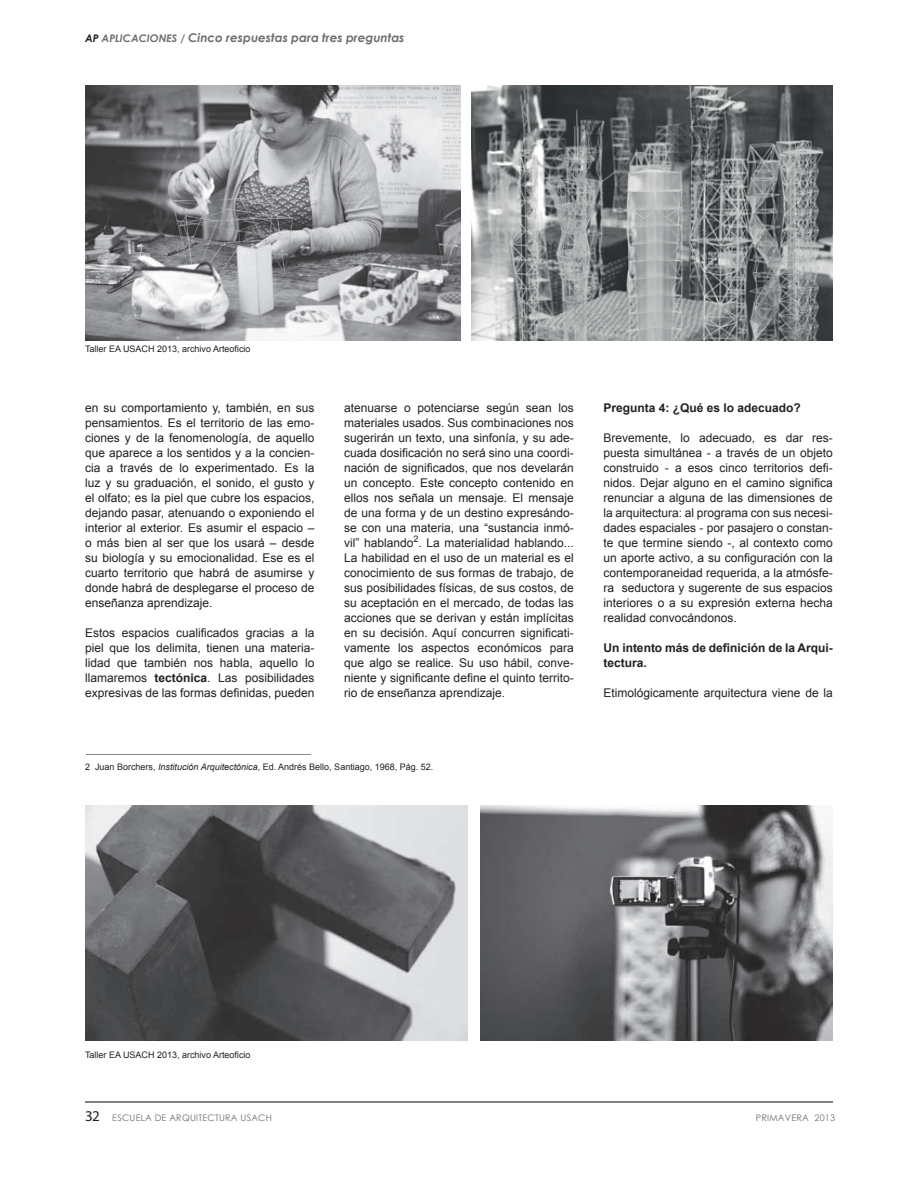
<style>
.page{position:relative;width:918px;height:1188px;background:#fff}
.page>*{position:absolute;margin:0;border:0;box-sizing:border-box;transform-origin:0 0}
.t1{font:12px/15px "Arial";color:#231f20;text-align:justify}
.t2{font:700 12px/15px "Arial";color:#231f20}
.t3{font:italic 700 12px "Century Gothic";color:#6c6d70}
.t4{font:9px "Arial";color:#231f20}
.t5{font:9px "Century Gothic";letter-spacing:.025em;color:#6c6d70}
.s1{font-size:10.5px;color:#231f20}
.s2{font-size:10.5px}
.s3{font-weight:700}
.s4{font-style:italic}
.s5{font-family:"Myriad Pro";font-size:15px;color:#231f20}
</style>
<div class="page">
<hr style="left:85px;top:1101px;width:748px;height:2px;background:#808285">
<img style="left:85px;top:85px;width:376px;height:255px">
<img style="left:85px;top:805px;width:383px;height:235px">
<img style="left:480px;top:805px;width:353px;height:235px">
<hr style="left:86px;top:754px;width:225px;height:1px;background:#828487">
<img style="left:472px;top:85px;width:361px;height:255px">
<p class="t3" style="left:85px;top:29px;width:321px"><span class="s1">AP</span> <span class="s2">APLICACIONES /</span> Cinco respuestas para tres preguntas</p>
<p class="t4" style="left:85px;top:343px;width:167px">Taller EA USACH 2013, archivo Arteoficio</p>
<p class="t1" style="left:85px;top:400px;width:231px">en su comportamiento y, también, en sus pensamientos. Es el territorio de las emo&shy;ciones y de la fenomenología, de aquello que aparece a los sentidos y a la concien&shy;cia a través de lo experimentado. Es la luz y su graduación, el sonido, el gusto y el olfato; es la piel que cubre los espacios, dejando pasar, atenuando o exponiendo el interior al exterior. Es asumir el espacio – o más bien al ser que los usará – desde su biología y su emocionalidad. Ese es el cuarto territorio que habrá de asumirse y donde habrá de desplegarse el proceso de enseñanza aprendizaje.</p>
<p class="t1" style="left:85px;top:625px;width:231px">Estos espacios cualificados gracias a la piel que los delimita, tienen una materia&shy;lidad que también nos habla, aquello lo llamaremos <span class="s3">tectónica</span>. Las posibilidades expresivas de las formas definidas, pueden</p>
<p class="t1" style="left:344px;top:400px;width:231px">atenuarse o potenciarse según sean los materiales usados. Sus combinaciones nos sugerirán un texto, una sinfonía, y su ade&shy;cuada dosificación no será sino una coordi&shy;nación de significados, que nos develarán un concepto. Este concepto contenido en ellos nos señala un mensaje. El mensaje de una forma y de un destino expresándo&shy;se con una materia, una “sustancia inmó&shy;vil” hablando<sup>2</sup>. La materialidad hablando...<br>La habilidad en el uso de un material es el conocimiento de sus formas de trabajo, de sus posibilidades físicas, de sus costos, de su aceptación en el mercado, de todas las acciones que se derivan y están implícitas en su decisión. Aquí concurren significati&shy;vamente los aspectos económicos para que algo se realice. Su uso hábil, conve&shy;niente y significante define el quinto territo&shy;rio de enseñanza aprendizaje.</p>
<p class="t2" style="left:603px;top:400px;width:199px">Pregunta 4: ¿Qué es lo adecuado?</p>
<p class="t1" style="left:603px;top:430px;width:231px">Brevemente, lo adecuado, es dar res&shy;puesta simultánea - a través de un objeto construido - a esos cinco territorios defi&shy;nidos. Dejar alguno en el camino significa renunciar a alguna de las dimensiones de la arquitectura: al programa con sus necesi&shy;dades espaciales - por pasajero o constan&shy;te que termine siendo -, al contexto como un aporte activo, a su configuración con la contemporaneidad requerida, a la atmósfe&shy;ra seductora y sugerente de sus espacios interiores o a su expresión externa hecha realidad convocándonos.</p>
<p class="t2" style="left:603px;top:640px;width:231px">Un intento más de definición de la Arqui&shy;tectura.</p>
<p class="t1" style="left:603px;top:685px;width:231px">Etimológicamente arquitectura viene de la</p>
<p class="t4" style="left:85px;top:761px;width:350px">2 Juan Borchers, <span class="s4">Institución Arquitectónica</span>, Ed. Andrés Bello, Santiago, 1968, Pág. 52.</p>
<p class="t4" style="left:85px;top:1049px;width:167px">Taller EA USACH 2013, archivo Arteoficio</p>
<p class="t5" style="left:85px;top:1112px;width:188px"><span class="s5">32</span> ESCUELA DE ARQUITECTURA USACH</p>
<p class="t5" style="left:756px;top:1112px;width:81px">PRIMAVERA 2013</p>
</div>
